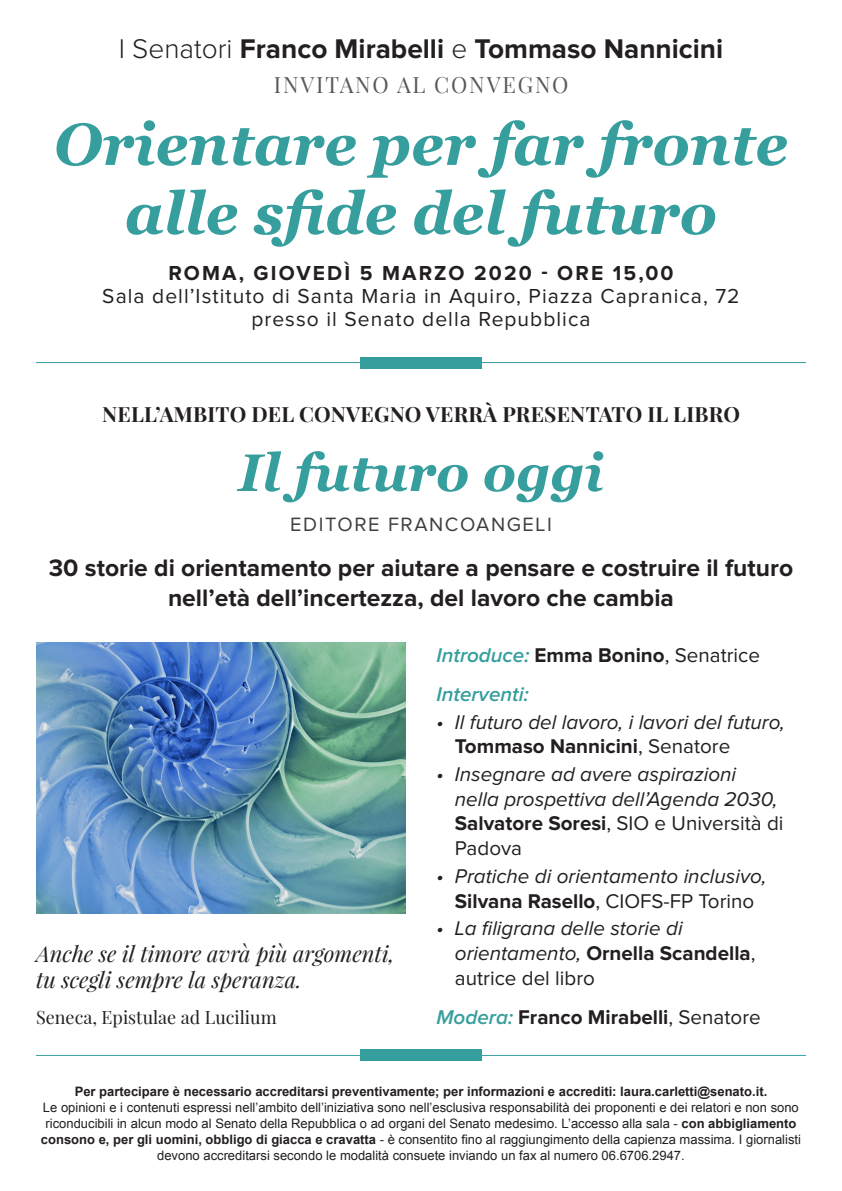
<style>
.page{position:relative;width:842px;height:1191px;background:#fff}
.page>*{position:absolute;margin:0;border:0;box-sizing:border-box;transform-origin:0 0}
.t1{font:italic 700 59px/69px "Georgia";color:#379e9e;text-align:center}
.t2{font:italic 700 52.6px "Georgia";color:#379e9e}
.t3{font:700 28px "Proxima Nova";color:#231f20}
.t4{font:700 24.6px/29.6px "Proxima Nova";color:#231f20;text-align:center}
.t5{font:italic 22px/26.4px "Playfair Display";color:#231f20}
.t6{font:22px "Playfair Display";letter-spacing:.085em;color:#57585a}
.t7{font:21px/23px "Proxima Nova";letter-spacing:.05em;color:#231f20;text-align:center}
.t8{font:700 21px "Playfair Display";letter-spacing:.01em;color:#231f20}
.t9{font:700 21px "Proxima Nova";letter-spacing:.1em;color:#231f20}
.t10{font:italic 20.6px/24.7px "Proxima Nova";color:#231f20}
.t11{font:italic 600 20.6px "Proxima Nova";color:#379e9e}
.t12{font:700 20.6px "Proxima Nova";color:#231f20}
.t13{font:20px "Proxima Nova";letter-spacing:.08em;color:#3e3e3f}
.t14{font:18px "Playfair Display";color:#231f20}
.t15{font:13px/16px "Arial";color:#231f20;text-align:center}
.t16{font:700 13px "Arial";color:#231f20}
.s1{font-weight:300}
.s2{font-weight:700;font-style:normal;color:#231f20}
.s3{font-weight:400;font-style:normal;color:#231f20}
.s4{font-weight:700;font-style:normal}
.s5{font-style:normal}
.s6{font-weight:600;font-style:italic;color:#379e9e}
.s7{font-weight:400}
.s8{font-weight:700}
</style>
<div class="page">
<div style="left:360px;top:357px;width:122px;height:11px;background:#379e9e"></div>
<hr style="left:36px;top:362px;width:770px;height:1px;background:#379e9e">
<div style="left:360px;top:1049px;width:122px;height:12px;background:#379e9e"></div>
<hr style="left:36px;top:1055px;width:770px;height:1px;background:#379e9e">
<img style="left:36px;top:642px;width:369px;height:271px">
<p class="t3" style="left:119px;top:36px;width:606px"><span class="s1">I Senatori</span> Franco Mirabelli <span class="s1">e</span> Tommaso Nannicini</p>
<p class="t6" style="left:274px;top:71px;width:296px">INVITANO AL CONVEGNO</p>
<p class="t1" style="left:54px;top:107px;width:736px">Orientare per far fronte alle sfide del futuro</p>
<p class="t9" style="left:168px;top:263px;width:507px">ROMA, GIOVEDÌ 5 MARZO 2020 - ORE 15,00</p>
<p class="t7" style="left:102px;top:285px;width:639px">Sala dell’Istituto di Santa Maria in Aquiro, Piazza Capranica, 72 presso il Senato della Repubblica</p>
<p class="t8" style="left:102px;top:401px;width:639px">NELL’AMBITO DEL CONVEGNO VERRÀ PRESENTATO IL LIBRO</p>
<p class="t2" style="left:238px;top:433px;width:367px">Il futuro oggi</p>
<p class="t13" style="left:290px;top:515px;width:263px">EDITORE FRANCOANGELI</p>
<p class="t4" style="left:49px;top:554px;width:746px">30 storie di orientamento per aiutare a pensare e costruire il futuro nell’età dell’incertezza, del lavoro che cambia</p>
<p class="t5" style="left:36px;top:939px;width:360px">Anche se il timore avrà più argomenti, tu scegli sempre la speranza.</p>
<p class="t14" style="left:36px;top:1006px;width:242px">Seneca, Epistulae ad Lucilium</p>
<p class="t11" style="left:436px;top:645px;width:325px">Introduce: <span class="s2">Emma Bonino</span><span class="s3">, Senatrice</span></p>
<p class="t11" style="left:436px;top:684px;width:94px">Interventi:</p>
<p class="t10" style="left:455px;top:710px;width:332px;text-indent:-19px">• Il futuro del lavoro, i lavori del futuro,<br><span class="s4">Tommaso Nannicini</span><span class="s5">, Senatore</span></p>
<p class="t10" style="left:455px;top:762px;width:330px;text-indent:-19px">• Insegnare ad avere aspirazioni nella prospettiva dell’Agenda 2030,<br><span class="s4">Salvatore Soresi</span><span class="s5">, SIO e Università di<br>Padova</span></p>
<p class="t10" style="left:436px;top:864px;width:332px;text-align:center">• Pratiche di orientamento inclusivo,<br><span class="s4">Silvana Rasello</span><span class="s5">, CIOFS-FP Torino</span></p>
<p class="t10" style="left:455px;top:917px;width:302px;text-indent:-19px">• La filigrana delle storie di orientamento, <span class="s4">Ornella Scandella</span><span class="s5">, autrice del libro</span></p>
<p class="t12" style="left:436px;top:1007px;width:326px"><span class="s6">Modera:</span> Franco Mirabelli<span class="s7">, Senatore</span></p>
<p class="t16" style="left:75px;top:1083px;width:694px">Per partecipare è necessario accreditarsi preventivamente; per informazioni e accrediti: laura.carletti@senato.it.</p>
<p class="t15" style="left:41px;top:1099px;width:762px">Le opinioni e i contenuti espressi nell’ambito dell’iniziativa sono nell’esclusiva responsabilità dei proponenti e dei relatori e non sono riconducibili in alcun modo al Senato della Repubblica o ad organi del Senato medesimo. L’accesso alla sala - <span class="s8">con abbigliamento consono e, per gli uomini, obbligo di giacca e cravatta</span> - è consentito fino al raggiungimento della capienza massima. I giornalisti devono accreditarsi secondo le modalità consuete inviando un fax al numero 06.6706.2947.</p>
</div>
